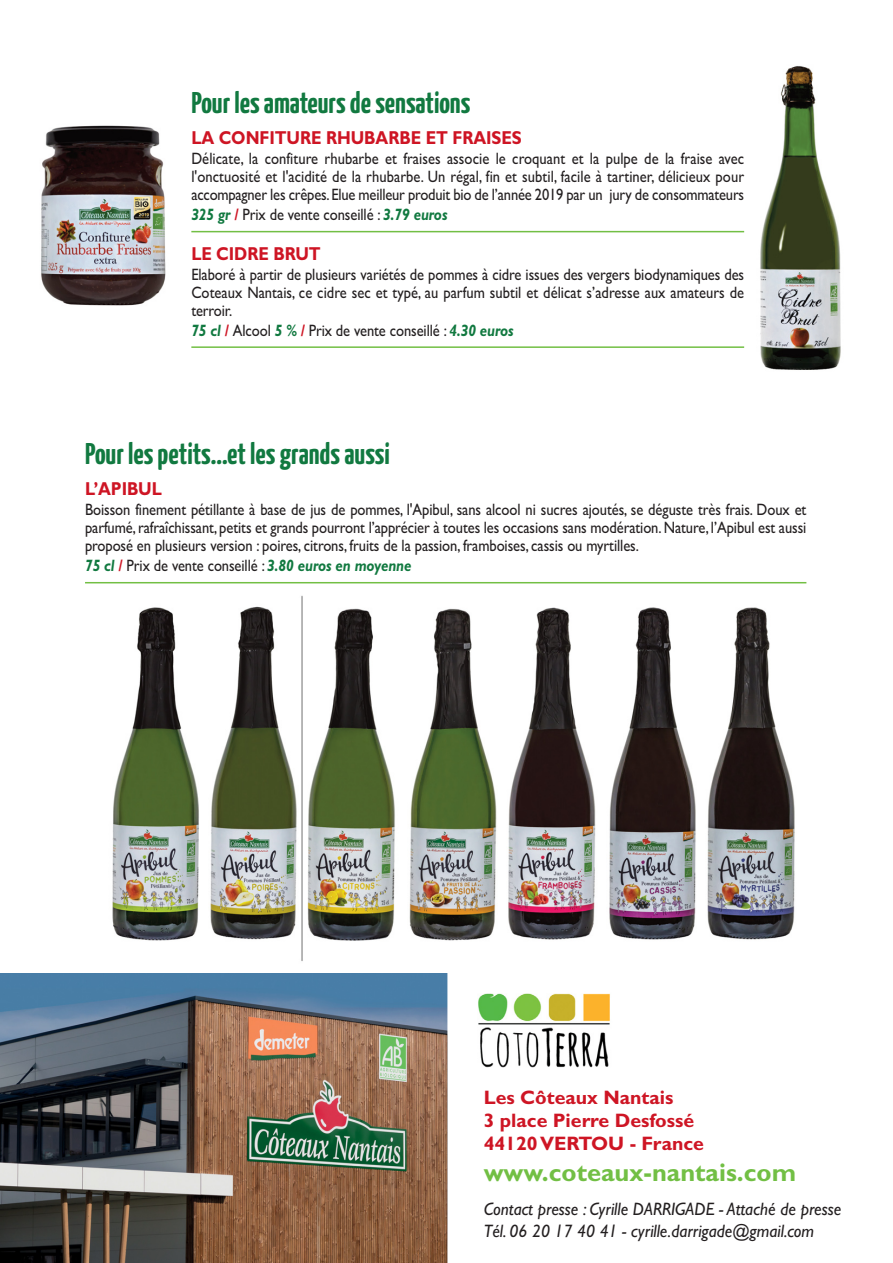
<style>
.page{position:relative;width:893px;height:1263px;background:#fff}
.page>*{position:absolute;margin:0;border:0;box-sizing:border-box;transform-origin:0 0}
.t1{font:700 30px "Yanone Kaffeesatz";color:#117940}
.t2{font:700 25.5px "Gill Sans";color:#72bf44}
.t3{font:700 19.5px/23.4px "Gill Sans";color:#ce1524}
.t4{font:700 18.75px "Gill Sans";letter-spacing:-.005em;color:#ce1524;scale:.88 1}
.t5{font:italic 18px/21.6px "Gill Sans";color:#231f20;scale:.95 1}
.t6{font:16.5px/18px "Gill Sans";letter-spacing:-.005em;color:#231f20;text-align:justify;scale:.88 1}
.t7{font:italic 700 16.5px "Gill Sans";letter-spacing:-.005em;color:#117940;scale:.88 1}
.s1{font-weight:700;font-style:italic;color:#117940}
.s2{font-weight:700;font-style:italic;color:#ce1524}
.s3{color:#ce1524}
.s4{font-weight:400;font-style:normal;color:#231f20}
</style>
<div class="page">
<img style="left:0;top:974px;width:447px;height:289px">
<img style="left:478px;top:993px;width:132px;height:75px">
<img style="left:112px;top:595px;width:683px;height:366px">
<hr style="left:191px;top:231px;width:553px;height:1px;background:#72bf44">
<hr style="left:191px;top:346px;width:553px;height:2px;background:#72bf44">
<hr style="left:85px;top:582px;width:721px;height:1px;background:#72bf44">
<img style="left:41px;top:125px;width:125px;height:181px">
<img style="left:760px;top:66px;width:81px;height:304px">
<h1 class="t1" style="left:191px;top:88px;width:280px">Pour les amateurs de sensations</h1>
<p class="t4" style="left:191px;top:131px;width:377px">LA CONFITURE RHUBARBE ET FRAISES</p>
<p class="t6" style="left:191px;top:151px;width:630px">Délicate, la confiture rhubarbe et fraises associe le croquant et la pulpe de la fraise avec l'onctuosité et l'acidité de la rhubarbe. Un régal, fin et subtil, facile à tartiner, délicieux pour accompagner les crêpes. Elue meilleur produit bio de l’année 2019 par un jury de consommateurs</p>
<p class="t6" style="left:191px;top:208px;width:292px"><span class="s1">325 gr</span> <span class="s2">/</span> Prix de vente conseillé : <span class="s1">3.79 euros</span></p>
<p class="t4" style="left:191px;top:247px;width:149px">LE CIDRE BRUT</p>
<p class="t6" style="left:191px;top:267px;width:630px">Elaboré à partir de plusieurs variétés de pommes à cidre issues des vergers biodynamiques des Coteaux Nantais, ce cidre sec et typé, au parfum subtil et délicat s’adresse aux amateurs de terroir.</p>
<p class="t6" style="left:191px;top:323px;width:368px"><span class="s1">75 cl</span> <span class="s2">/</span> Alcool <span class="s1">5 %</span> <span class="s2">/</span> Prix de vente conseillé : <span class="s1">4.30 euros</span></p>
<h1 class="t1" style="left:85px;top:439px;width:306px">Pour les petits...et les grands aussi</h1>
<p class="t4" style="left:85px;top:482px;width:89px">L’APIBUL</p>
<p class="t6" style="left:85px;top:502px;width:821px">Boisson finement pétillante à base de jus de pommes, l'Apibul, sans alcool ni sucres ajoutés, se déguste très frais. Doux et parfumé, rafraîchissant, petits et grands pourront l’apprécier à toutes les occasions sans modération. Nature, l’Apibul est aussi proposé en plusieurs version : poires, citrons, fruits de la passion, framboises, cassis ou myrtilles.</p>
<p class="t7" style="left:85px;top:560px;width:373px">75 cl <span class="s3">/</span> <span class="s4">Prix de vente conseillé :</span> 3.80 euros en moyenne</p>
<p class="t3" style="left:484px;top:1087px;width:222px">Les Côteaux Nantais<br>3 place Pierre Desfossé<br>44120 VERTOU - France</p>
<h2 class="t2" style="left:484px;top:1164px;width:314px">www.coteaux-nantais.com</h2>
<p class="t5" style="left:484px;top:1200px;width:378px">Contact presse : Cyrille DARRIGADE - Attaché de presse<br>Tél. 06 20 17 40 41 - cyrille.darrigade@gmail.com</p>
</div>
